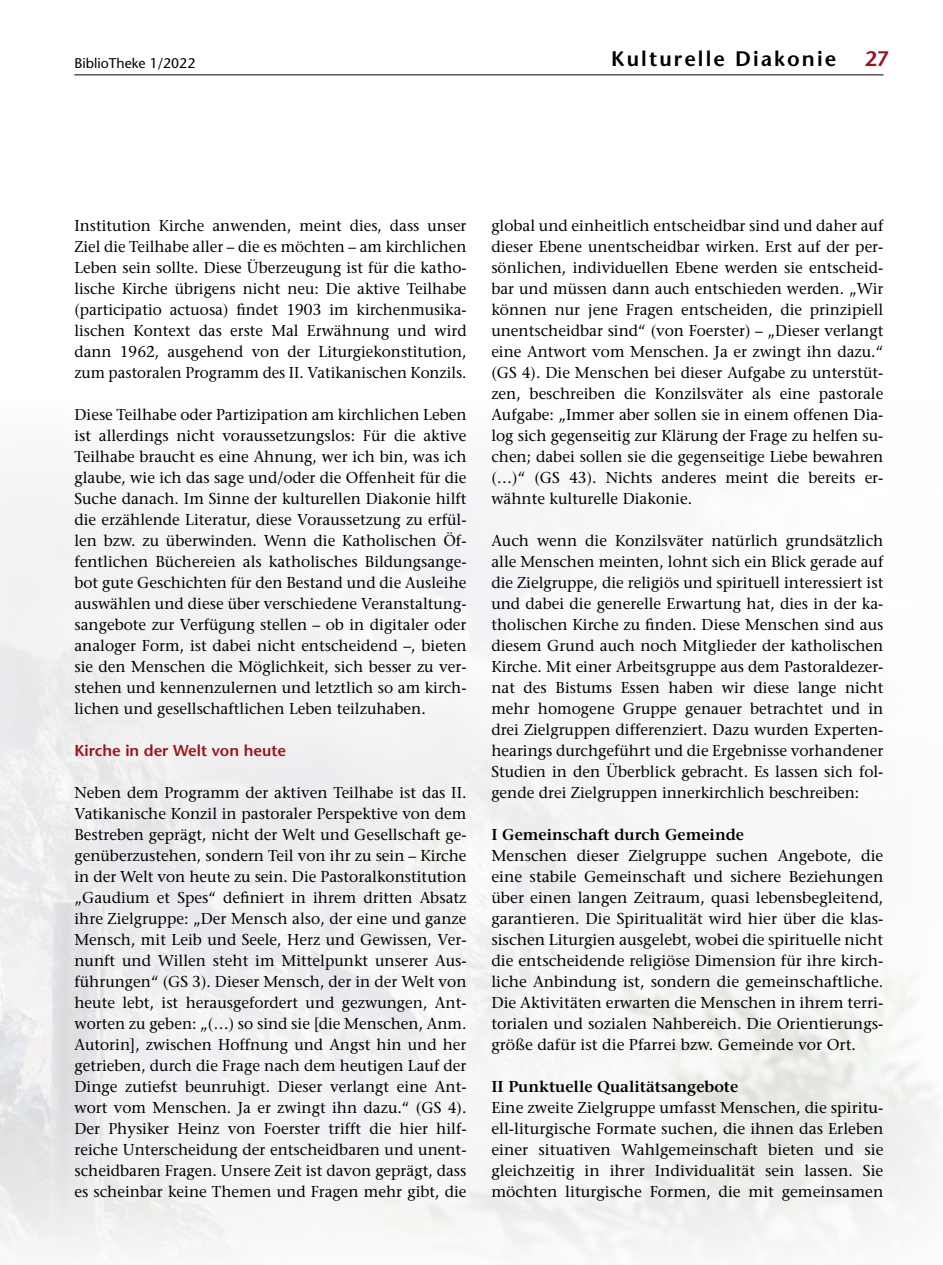
<style>
.page{position:relative;width:943px;height:1265px;background:#fff}
.page>*{position:absolute;margin:0;border:0;box-sizing:border-box;transform-origin:0 0}
.t1{font:600 21px "Stone Sans";letter-spacing:.1em;color:#000}
.t2{font:600 21px "Stone Sans";color:#9e1219}
.t3{font:15.75px/21px "Stone Serif";color:#000;text-align:justify}
.t4{font:600 15.75px "Stone Serif";color:#000}
.t5{font:600 15.75px "Stone Sans";color:#9e1219}
.t6{font:14px "Stone Sans";color:#000}
</style>
<div class="page">
<hr style="left:74px;top:74px;width:809px;height:1px;background:#000">
<p class="t6" style="left:74px;top:55px;width:122px">BiblioTheke 1/2022</p>
<h1 class="t1" style="left:611px;top:46px;width:227px">Kulturelle Diakonie</h1>
<h1 class="t2" style="left:864px;top:46px;width:26px">27</h1>
<p class="t3" style="left:74px;top:215px;width:393px">Institution Kirche anwenden, meint dies, dass unser Ziel die Teilhabe aller – die es möchten – am kirchlichen Leben sein sollte. Diese Überzeugung ist für die katho&shy;lische Kirche übrigens nicht neu: Die aktive Teilhabe (participatio actuosa) findet 1903 im kirchenmusika&shy;lischen Kontext das erste Mal Erwähnung und wird dann 1962, ausgehend von der Liturgiekonstitution, zum pastoralen Programm des II. Vatikanischen Konzils.</p>
<p class="t3" style="left:74px;top:404px;width:393px">Diese Teilhabe oder Partizipation am kirchlichen Leben ist allerdings nicht voraussetzungslos: Für die aktive Teilhabe braucht es eine Ahnung, wer ich bin, was ich glaube, wie ich das sage und/oder die Offenheit für die Suche danach. Im Sinne der kulturellen Diakonie hilft die erzählende Literatur, diese Voraussetzung zu erfül&shy;len bzw. zu überwinden. Wenn die Katholischen Öf&shy;fentlichen Büchereien als katholisches Bildungsange&shy;bot gute Geschichten für den Bestand und die Ausleihe auswählen und diese über verschiedene Veranstaltung&shy;sangebote zur Verfügung stellen – ob in digitaler oder analoger Form, ist dabei nicht entscheidend –, bieten sie den Menschen die Möglichkeit, sich besser zu ver&shy;stehen und kennenzulernen und letztlich so am kirch&shy;lichen und gesellschaftlichen Leben teilzuhaben.</p>
<p class="t5" style="left:74px;top:741px;width:213px">Kirche in der Welt von heute</p>
<p class="t3" style="left:74px;top:782px;width:393px">Neben dem Programm der aktiven Teilhabe ist das II.<br>Vatikanische Konzil in pastoraler Perspektive von dem Bestreben geprägt, nicht der Welt und Gesellschaft ge&shy;genüberzustehen, sondern Teil von ihr zu sein – Kirche in der Welt von heute zu sein. Die Pastoralkonstitution „Gaudium et Spes“ definiert in ihrem dritten Absatz ihre Zielgruppe: „Der Mensch also, der eine und ganze Mensch, mit Leib und Seele, Herz und Gewissen, Ver&shy;nunft und Willen steht im Mittelpunkt unserer Aus&shy;führungen“ (GS 3). Dieser Mensch, der in der Welt von heute lebt, ist herausgefordert und gezwungen, Ant&shy;worten zu geben: „(…) so sind sie [die Menschen, Anm.<br>Autorin], zwischen Hoffnung und Angst hin und her getrieben, durch die Frage nach dem heutigen Lauf der Dinge zutiefst beunruhigt. Dieser verlangt eine Ant&shy;wort vom Menschen. Ja er zwingt ihn dazu.“ (GS 4).<br>Der Physiker Heinz von Foerster trifft die hier hilf&shy;reiche Unterscheidung der entscheidbaren und unent&shy;scheidbaren Fragen. Unsere Zeit ist davon geprägt, dass es scheinbar keine Themen und Fragen mehr gibt, die</p>
<p class="t3" style="left:491px;top:215px;width:393px">global und einheitlich entscheidbar sind und daher auf dieser Ebene unentscheidbar wirken. Erst auf der per&shy;sönlichen, individuellen Ebene werden sie entscheid&shy;bar und müssen dann auch entschieden werden. „Wir können nur jene Fragen entscheiden, die prinzipiell unentscheidbar sind“ (von Foerster) – „Dieser verlangt eine Antwort vom Menschen. Ja er zwingt ihn dazu.“ (GS 4). Die Menschen bei dieser Aufgabe zu unterstüt&shy;zen, beschreiben die Konzilsväter als eine pastorale Aufgabe: „Immer aber sollen sie in einem offenen Dia&shy;log sich gegenseitig zur Klärung der Frage zu helfen su&shy;chen; dabei sollen sie die gegenseitige Liebe bewahren (…)“ (GS 43). Nichts anderes meint die bereits er&shy;wähnte kulturelle Diakonie.</p>
<p class="t3" style="left:491px;top:530px;width:393px">Auch wenn die Konzilsväter natürlich grundsätzlich alle Menschen meinten, lohnt sich ein Blick gerade auf die Zielgruppe, die religiös und spirituell interessiert ist und dabei die generelle Erwartung hat, dies in der ka&shy;tholischen Kirche zu finden. Diese Menschen sind aus diesem Grund auch noch Mitglieder der katholischen Kirche. Mit einer Arbeitsgruppe aus dem Pastoraldezer&shy;nat des Bistums Essen haben wir diese lange nicht mehr homogene Gruppe genauer betrachtet und in drei Zielgruppen differenziert. Dazu wurden Experten&shy;hearings durchgeführt und die Ergebnisse vorhandener Studien in den Überblick gebracht. Es lassen sich fol&shy;gende drei Zielgruppen innerkirchlich beschreiben:</p>
<p class="t4" style="left:491px;top:825px;width:254px">I Gemeinschaft durch Gemeinde</p>
<p class="t3" style="left:491px;top:845px;width:393px">Menschen dieser Zielgruppe suchen Angebote, die eine stabile Gemeinschaft und sichere Beziehungen über einen langen Zeitraum, quasi lebensbegleitend, garantieren. Die Spiritualität wird hier über die klas&shy;sischen Liturgien ausgelebt, wobei die spirituelle nicht die entscheidende religiöse Dimension für ihre kirch&shy;liche Anbindung ist, sondern die gemeinschaftliche.<br>Die Aktivitäten erwarten die Menschen in ihrem terri&shy;torialen und sozialen Nahbereich. Die Orientierungs&shy;größe dafür ist die Pfarrei bzw. Gemeinde vor Ort.</p>
<p class="t4" style="left:491px;top:1077px;width:248px">II Punktuelle Qualitätsangebote</p>
<p class="t3" style="left:491px;top:1097px;width:393px">Eine zweite Zielgruppe umfasst Menschen, die spiritu&shy;ell-liturgische Formate suchen, die ihnen das Erleben einer situativen Wahlgemeinschaft bieten und sie gleichzeitig in ihrer Individualität sein lassen. Sie möchten liturgische Formen, die mit gemeinsamen</p>
</div>
